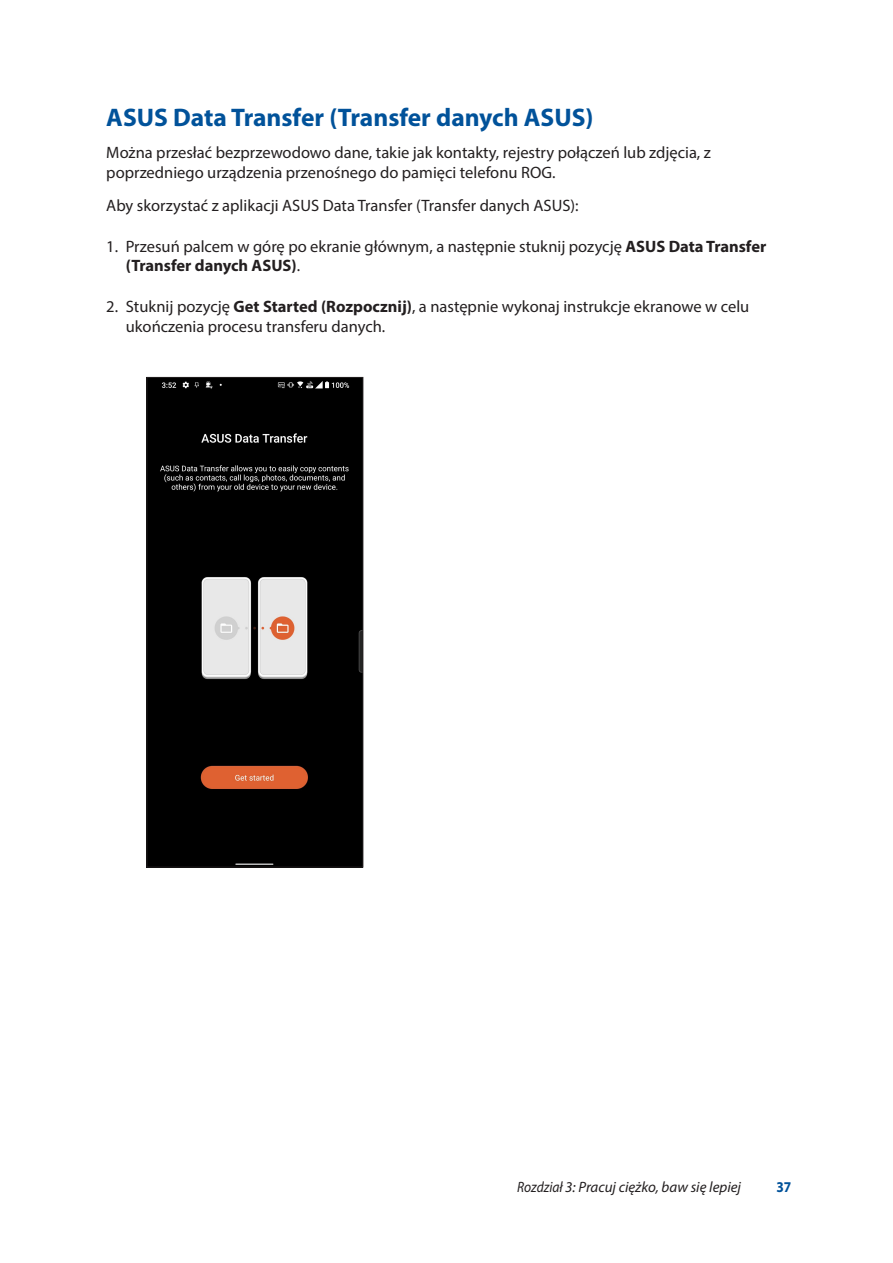
<style>
.page{position:relative;width:893px;height:1263px;background:#fff}
.page>*{position:absolute;margin:0;border:0;box-sizing:border-box;transform-origin:0 0}
.t1{font:700 25.5px "Myriad Pro";color:#01529a}
.t2{font:16.5px/19.8px "Myriad Pro";color:#231f20}
.t3{font:italic 15px "Myriad Pro";color:#231f20;scale:.9 1}
.t4{font:700 15px "Myriad Pro";color:#01529a;scale:.9 1}
.s1{font-weight:700}
</style>
<div class="page">
<img style="left:149px;top:379px;width:212px;height:486px">
<div style="left:147px;top:377px;width:216px;height:490px;border:1px solid #231f20"></div>
<h1 class="t1" style="left:106px;top:100px;width:489px">ASUS Data Transfer (Transfer danych ASUS)</h1>
<p class="t2" style="left:106px;top:142px;width:606px">Można przesłać bezprzewodowo dane, takie jak kontakty, rejestry połączeń lub zdjęcia, z poprzedniego urządzenia przenośnego do pamięci telefonu ROG.</p>
<p class="t2" style="left:106px;top:195px;width:474px">Aby skorzystać z aplikacji ASUS Data Transfer (Transfer danych ASUS):</p>
<p class="t2" style="left:126px;top:236px;width:642px;text-indent:-20px">1. Przesuń palcem w górę po ekranie głównym, a następnie stuknij pozycję <span class="s1">ASUS Data Transfer (Transfer danych ASUS)</span>.</p>
<p class="t2" style="left:126px;top:297px;width:625px;text-indent:-20px">2. Stuknij pozycję <span class="s1">Get Started (Rozpocznij)</span>, a następnie wykonaj instrukcje ekranowe w celu ukończenia procesu transferu danych.</p>
<p class="t3" style="left:517px;top:1178px;width:250px">Rozdział 3: Pracuj ciężko, baw się lepiej</p>
<p class="t4" style="left:776px;top:1177px;width:18px">37</p>
</div>
